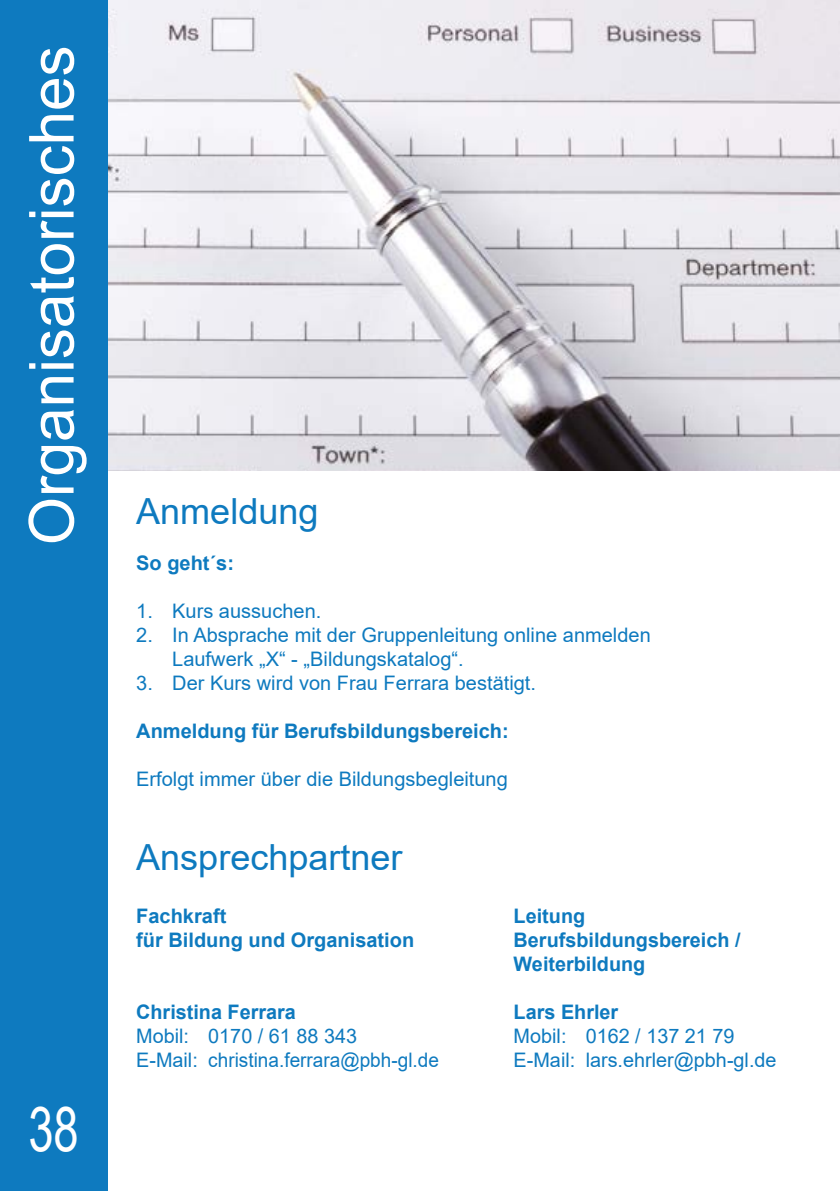
<style>
.page{position:relative;width:840px;height:1191px;background:#fff}
.page>*{position:absolute;margin:0;border:0;box-sizing:border-box;transform-origin:0 0}
.t1{font:62px "Arial";color:#fff}
.t2{font:62px "Arial";color:#fff;scale:.73 1}
.t3{font:36px "Arial";color:#0e7abf}
.t4{font:20px/24px "Arial";color:#0e7abf}
.t5{font:700 20px/24px "Arial";color:#0e7abf}
</style>
<div class="page">
<img style="left:108px;top:0;width:731px;height:471px">
<div style="left:0;top:0;width:108px;height:1191px;background:#0e7abf"></div>
<h1 class="t1" style="left:9px;top:545px;width:501px;rotate:-90deg">Organisatorisches</h1>
<h1 class="t2" style="left:28px;top:1086px;width:70px">38</h1>
<h2 class="t3" style="left:136px;top:487px;width:184px">Anmeldung</h2>
<p class="t5" style="left:136px;top:551px;width:99px">So geht´s:</p>
<p class="t4" style="left:136px;top:598px;width:186px">1. Kurs aussuchen.</p>
<p class="t4" style="left:172px;top:622px;width:480px;text-indent:-36px">2. In Absprache mit der Gruppenleitung online anmelden<br>Laufwerk „X“ - „Bildungskatalog“.</p>
<p class="t4" style="left:136px;top:670px;width:401px">3. Der Kurs wird von Frau Ferrara bestätigt.</p>
<p class="t5" style="left:136px;top:719px;width:374px">Anmeldung für Berufsbildungsbereich:</p>
<p class="t4" style="left:136px;top:766px;width:373px">Erfolgt immer über die Bildungsbegleitung</p>
<h2 class="t3" style="left:136px;top:832px;width:268px">Ansprechpartner</h2>
<p class="t5" style="left:136px;top:904px;width:279px">Fachkraft<br>für Bildung und Organisation</p>
<p class="t5" style="left:136px;top:1000px;width:161px">Christina Ferrara</p>
<p class="t4" style="left:136px;top:1024px;width:304px">Mobil: 0170 / 61 88 343<br>E-Mail: christina.ferrara@pbh-gl.de</p>
<p class="t5" style="left:513px;top:904px;width:228px">Leitung<br>Berufsbildungsbereich /<br>Weiterbildung</p>
<p class="t5" style="left:513px;top:1000px;width:106px">Lars Ehrler</p>
<p class="t4" style="left:513px;top:1024px;width:264px">Mobil: 0162 / 137 21 79<br>E-Mail: lars.ehrler@pbh-gl.de</p>
</div>
